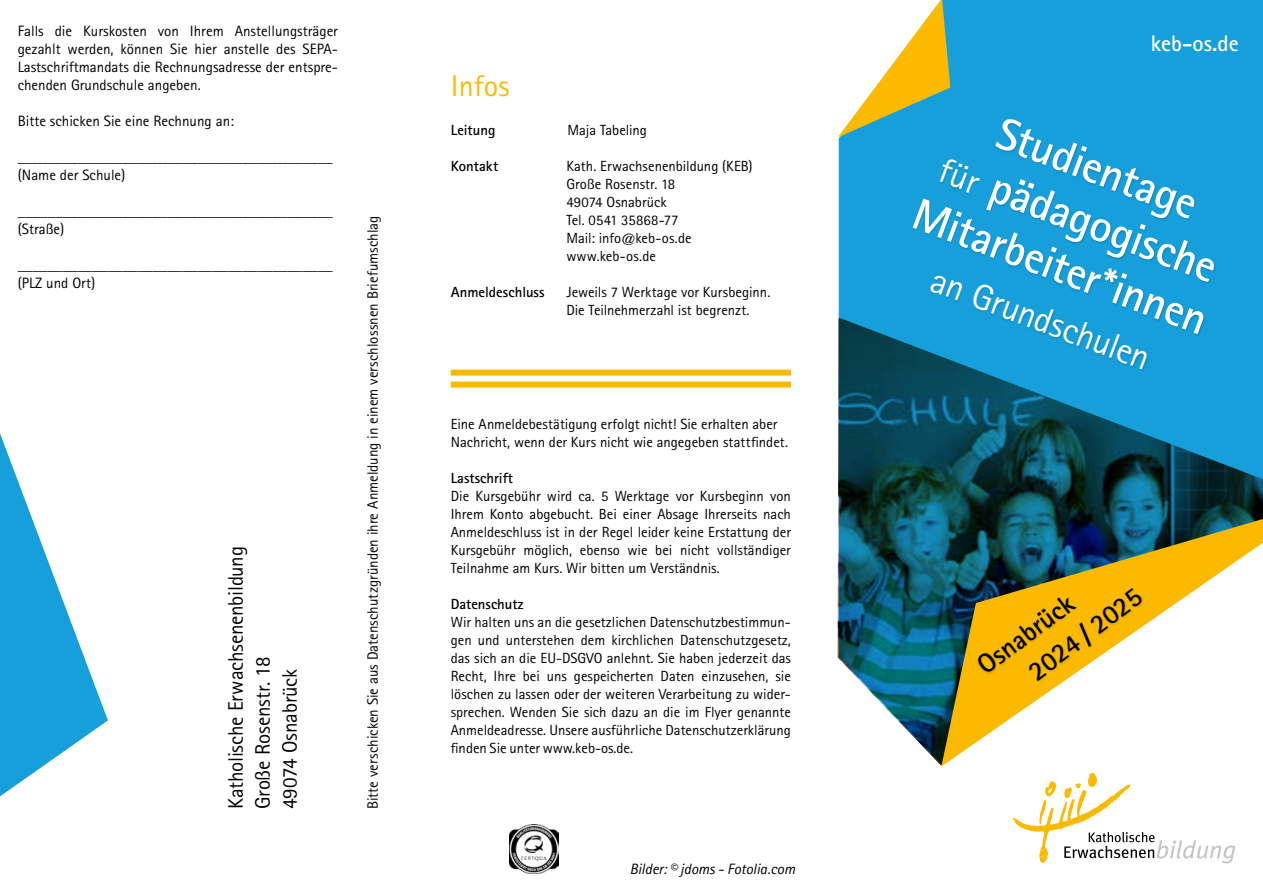
<style>
.page{position:relative;width:1263px;height:893px;background:#fff}
.page>*{position:absolute;margin:0;border:0;box-sizing:border-box;transform-origin:0 0}
.t1{font:700 45px/52.2px "Rotis Sans Serif Std";color:#fff;text-align:right}
.t2{font:36px "Rotis Sans Serif Std";color:#fff}
.t3{font:30px "Rotis Sans Serif Std";letter-spacing:.01em;color:#fbba00}
.t4{font:700 27px/35.5px "Rotis Sans Serif Std";color:#000}
.t5{font:700 22.5px "Rotis Sans Serif Std";color:#fff}
.t6{font:21px/27px "Rotis Sans Serif Std";letter-spacing:-.01em;color:#000}
.t7{font:15px/18px "Rotis Sans Serif Std";color:#000}
.t8{font:italic 15px "Rotis Sans Serif Std";color:#000}
.t9{font:14.7px/18px "Rotis Sans Serif Std";color:#000}
.t10{font:700 14.7px "Rotis Sans Serif Std";color:#000}
</style>
<div class="page">
<div style="left:451px;top:370px;width:340px;height:6px;background:#fbba00"></div>
<div style="left:451px;top:382px;width:340px;height:6px;background:#fbba00"></div>
<img style="left:509px;top:825px;width:49px;height:48px">
<svg style="left:0;top:433px;width:108px;height:364px"></svg>
<svg style="left:1013px;top:773px;width:222px;height:90px"></svg>
<svg style="left:839px;top:0;width:424px;height:765px;background:#187ca2"></svg>
<svg style="left:838px;top:0;width:112px;height:137px"></svg>
<div style="left:911px;top:119px;width:305px;height:254px;background:#000;opacity:.15"></div>
<svg style="left:941px;top:519px;width:322px;height:247px"></svg>
<div style="left:977px;top:588px;width:167px;height:96px;background:#000;opacity:.15"></div>
<svg style="left:937px;top:157px;width:43px;height:37px;background:#159ad5"></svg>
<p class="t7" style="left:18px;top:22px;width:322px;text-align:justify">Falls die Kurskosten von Ihrem Anstellungsträger gezahlt werden, können Sie hier anstelle des SEPA-Lastschriftmandats die Rechnungsadresse der entspre&shy;chenden Grundschule angeben.</p>
<p class="t7" style="left:18px;top:112px;width:218px">Bitte schicken Sie eine Rechnung an:</p>
<p class="t7" style="left:18px;top:148px;width:317px">__________________________________________ (Name der Schule)</p>
<p class="t7" style="left:18px;top:202px;width:317px">__________________________________________ (Straße)</p>
<p class="t7" style="left:18px;top:256px;width:317px">__________________________________________ (PLZ und Ort)</p>
<h3 class="t6" style="left:222px;top:809px;width:265px;rotate:-90deg">Katholische Erwachsenenbildung<br>Große Rosenstr. 18<br>49074 Osnabrück</h3>
<p class="t7" style="left:364px;top:809px;width:595px;rotate:-90deg">Bitte verschicken Sie aus Datenschutzgründen ihre Anmeldung in einem verschlossnen Briefumschlag</p>
<h3 class="t3" style="left:451px;top:68px;width:60px">Infos</h3>
<p class="t10" style="left:451px;top:121px;width:46px">Leitung</p>
<p class="t9" style="left:567px;top:121px;width:81px">Maja Tabeling</p>
<p class="t10" style="left:451px;top:157px;width:49px">Kontakt</p>
<p class="t9" style="left:566px;top:157px;width:188px">Kath. Erwachsenenbildung (KEB)<br>Große Rosenstr. 18<br>49074 Osnabrück<br>Tel. 0541 35868-77<br>Mail: info@keb-os.de www.keb-os.de</p>
<p class="t10" style="left:451px;top:283px;width:95px">Anmeldeschluss</p>
<p class="t9" style="left:566px;top:283px;width:205px">Jeweils 7 Werktage vor Kursbeginn.<br>Die Teilnehmerzahl ist begrenzt.</p>
<p class="t9" style="left:451px;top:415px;width:339px">Eine Anmeldebestätigung erfolgt nicht! Sie erhalten aber<br>Nachricht, wenn der Kurs nicht wie angegeben stattfindet.</p>
<p class="t10" style="left:451px;top:469px;width:64px">Lastschrift</p>
<p class="t9" style="left:451px;top:487px;width:342px;text-align:justify">Die Kursgebühr wird ca. 5 Werktage vor Kursbeginn von Ihrem Konto abgebucht. Bei einer Absage Ihrerseits nach Anmeldeschluss ist in der Regel leider keine Erstattung der Kursgebühr möglich, ebenso wie bei nicht vollständiger Teilnahme am Kurs. Wir bitten um Verständnis.</p>
<p class="t10" style="left:451px;top:595px;width:74px">Datenschutz</p>
<p class="t9" style="left:451px;top:613px;width:342px;text-align:justify">Wir halten uns an die gesetzlichen Datenschutzbestimmun&shy;gen und unterstehen dem kirchlichen Datenschutzgesetz, das sich an die EU-DSGVO anlehnt. Sie haben jederzeit das Recht, Ihre bei uns gespeicherten Daten einzusehen, sie löschen zu lassen oder der weiteren Verarbeitung zu wider&shy;sprechen. Wenden Sie sich dazu an die im Flyer genannte Anmeldeadresse. Unsere ausführliche Datenschutzerklärung finden Sie unter www.keb-os.de.</p>
<p class="t8" style="left:630px;top:860px;width:167px">Bilder: © jdoms - Fotolia.com</p>
<h3 class="t5" style="left:1151px;top:29px;width:89px">keb-os.de</h3>
<h1 class="t1" style="left:1007px;top:107px;width:212px;rotate:20deg">Studientage</h1>
<h1 class="t1" style="left:941px;top:139px;width:312px;rotate:20deg">pädagogische<br>Mitarbeiter*innen</h1>
<h2 class="t2" style="left:941px;top:257px;width:233px;rotate:21deg">an Grundschulen</h2>
<h3 class="t4" style="left:999px;top:631px;width:136px;text-indent:-37px;rotate:-37deg">Osnabrück<br>2024 / 2025</h3>
</div>
